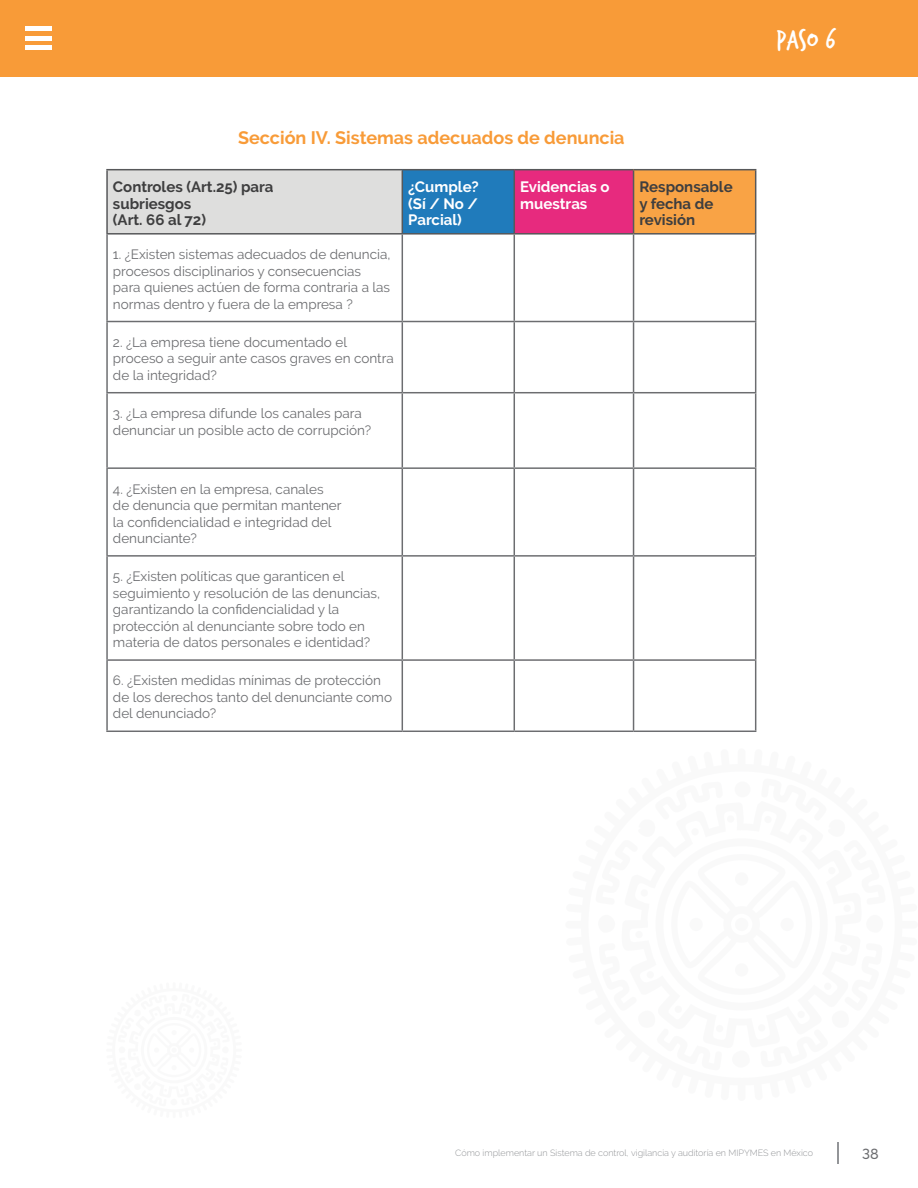
<style>
.page{position:relative;width:918px;height:1188px;background:#fff}
.page>*{position:absolute;margin:0;border:0;box-sizing:border-box;transform-origin:0 0}
.t1{font:30px "Trash Hand";color:#fff}
.t2{font:700 18px "Raleway";color:#f89b38}
.t3{font:700 15px/16.5px "Raleway";color:#3e3e3f}
.t4{font:700 15px/16.5px "Raleway";color:#fff;text-align:justify}
.t5{font:15px "Averta";color:#6c6d70}
.t6{font:13.5px/16.5px "Raleway";color:#6c6d70}
.t7{font:300 9px "Raleway";color:#939598}
</style>
<div class="page">
<svg style="left:837px;top:1142px;width:1px;height:22px"></svg>
<div style="left:0;top:0;width:918px;height:77px;background:#f89b38"></div>
<div style="left:26px;top:26px;width:26px;height:5px;background:#fff"></div>
<hr style="left:26px;top:46px;width:26px;height:4px;background:#fff">
<div style="left:26px;top:36px;width:26px;height:5px;background:#fff"></div>
<div style="left:107px;top:170px;width:295px;height:64px;background:#dededd"></div>
<div style="left:402px;top:170px;width:112px;height:64px;background:#207bbb"></div>
<div style="left:514px;top:170px;width:120px;height:64px;background:#e72a7e"></div>
<div style="left:634px;top:170px;width:122px;height:64px;background:#f9a345"></div>
<hr style="left:514px;top:170px;width:1px;height:63px;background:#57585a">
<hr style="left:633px;top:170px;width:1px;height:63px;background:#57585a">
<hr style="left:106px;top:235px;width:2px;height:86px;background:#6c6d70">
<hr style="left:402px;top:235px;width:1px;height:86px;background:#6c6d70">
<hr style="left:514px;top:235px;width:1px;height:86px;background:#6c6d70">
<hr style="left:633px;top:235px;width:1px;height:86px;background:#6c6d70">
<hr style="left:755px;top:235px;width:1px;height:86px;background:#6c6d70">
<hr style="left:106px;top:321px;width:296px;height:1px;background:#6c6d70">
<hr style="left:106px;top:322px;width:2px;height:70px;background:#6c6d70">
<hr style="left:402px;top:321px;width:112px;height:1px;background:#6c6d70">
<hr style="left:402px;top:322px;width:1px;height:70px;background:#6c6d70">
<hr style="left:514px;top:321px;width:120px;height:1px;background:#6c6d70">
<hr style="left:514px;top:322px;width:1px;height:70px;background:#6c6d70">
<hr style="left:634px;top:321px;width:122px;height:1px;background:#6c6d70">
<hr style="left:633px;top:322px;width:1px;height:70px;background:#6c6d70">
<hr style="left:755px;top:322px;width:1px;height:70px;background:#6c6d70">
<hr style="left:106px;top:392px;width:296px;height:1px;background:#6c6d70">
<hr style="left:106px;top:393px;width:2px;height:74px;background:#6c6d70">
<hr style="left:402px;top:392px;width:112px;height:1px;background:#6c6d70">
<hr style="left:402px;top:393px;width:1px;height:74px;background:#6c6d70">
<hr style="left:514px;top:392px;width:120px;height:1px;background:#6c6d70">
<hr style="left:514px;top:393px;width:1px;height:74px;background:#6c6d70">
<hr style="left:634px;top:392px;width:122px;height:1px;background:#6c6d70">
<hr style="left:633px;top:393px;width:1px;height:74px;background:#6c6d70">
<hr style="left:755px;top:393px;width:1px;height:74px;background:#6c6d70">
<hr style="left:106px;top:467px;width:296px;height:2px;background:#6c6d70">
<hr style="left:106px;top:469px;width:2px;height:86px;background:#6c6d70">
<hr style="left:402px;top:467px;width:112px;height:2px;background:#6c6d70">
<hr style="left:402px;top:469px;width:1px;height:86px;background:#6c6d70">
<hr style="left:514px;top:467px;width:120px;height:2px;background:#6c6d70">
<hr style="left:514px;top:469px;width:1px;height:86px;background:#6c6d70">
<hr style="left:634px;top:467px;width:122px;height:2px;background:#6c6d70">
<hr style="left:633px;top:469px;width:1px;height:86px;background:#6c6d70">
<hr style="left:755px;top:469px;width:1px;height:86px;background:#6c6d70">
<hr style="left:106px;top:555px;width:296px;height:2px;background:#6c6d70">
<hr style="left:106px;top:557px;width:2px;height:102px;background:#6c6d70">
<hr style="left:402px;top:555px;width:112px;height:2px;background:#6c6d70">
<hr style="left:402px;top:557px;width:1px;height:102px;background:#6c6d70">
<hr style="left:514px;top:555px;width:120px;height:2px;background:#6c6d70">
<hr style="left:514px;top:557px;width:1px;height:102px;background:#6c6d70">
<hr style="left:634px;top:555px;width:122px;height:2px;background:#6c6d70">
<hr style="left:633px;top:557px;width:1px;height:102px;background:#6c6d70">
<hr style="left:755px;top:557px;width:1px;height:102px;background:#6c6d70">
<hr style="left:106px;top:659px;width:296px;height:2px;background:#6c6d70">
<hr style="left:106px;top:661px;width:2px;height:70px;background:#6c6d70">
<hr style="left:402px;top:659px;width:112px;height:2px;background:#6c6d70">
<hr style="left:402px;top:661px;width:1px;height:70px;background:#6c6d70">
<hr style="left:514px;top:659px;width:120px;height:2px;background:#6c6d70">
<hr style="left:514px;top:661px;width:1px;height:70px;background:#6c6d70">
<hr style="left:634px;top:659px;width:122px;height:2px;background:#6c6d70">
<hr style="left:633px;top:661px;width:1px;height:70px;background:#6c6d70">
<hr style="left:755px;top:661px;width:1px;height:70px;background:#6c6d70">
<hr style="left:106px;top:731px;width:296px;height:1px;background:#6c6d70">
<hr style="left:402px;top:731px;width:112px;height:1px;background:#6c6d70">
<hr style="left:514px;top:731px;width:120px;height:1px;background:#6c6d70">
<hr style="left:634px;top:731px;width:122px;height:1px;background:#6c6d70">
<hr style="left:402px;top:169px;width:112px;height:1px;background:#57585a">
<hr style="left:514px;top:169px;width:120px;height:1px;background:#57585a">
<hr style="left:634px;top:169px;width:122px;height:1px;background:#57585a">
<hr style="left:402px;top:233px;width:112px;height:2px;background:#57585a">
<hr style="left:514px;top:233px;width:120px;height:2px;background:#57585a">
<hr style="left:634px;top:233px;width:122px;height:2px;background:#57585a">
<hr style="left:755px;top:170px;width:1px;height:63px;background:#57585a">
<hr style="left:106px;top:169px;width:296px;height:1px;background:#57585a">
<hr style="left:106px;top:233px;width:296px;height:2px;background:#57585a">
<hr style="left:106px;top:170px;width:2px;height:63px;background:#57585a">
<hr style="left:402px;top:170px;width:1px;height:63px;background:#57585a">
<h2 class="t2" style="left:238px;top:128px;width:388px">Sección IV. Sistemas adecuados de denuncia</h2>
<p class="t3" style="left:113px;top:179px;width:162px">Controles (Art.25) para subriesgos<br>(Art. 66 al 72)</p>
<p class="t4" style="left:408px;top:179px;width:72px">¿Cumple? (Sí / No / Parcial)</p>
<p class="t4" style="left:520px;top:179px;width:91px">Evidencias o muestras</p>
<p class="t3" style="left:639px;top:179px;width:95px">Responsable y fecha de revisión</p>
<p class="t6" style="left:113px;top:246px;width:279px">1. ¿Existen sistemas adecuados de denuncia, procesos disciplinarios y consecuencias para quienes actúen de forma contraria a las normas dentro y fuera de la empresa ?</p>
<p class="t6" style="left:113px;top:334px;width:282px">2. ¿La empresa tiene documentado el proceso a seguir ante casos graves en contra de la integridad?</p>
<p class="t6" style="left:113px;top:405px;width:260px">3. ¿La empresa difunde los canales para denunciar un posible acto de corrupción?</p>
<p class="t6" style="left:113px;top:481px;width:230px">4. ¿Existen en la empresa, canales de denuncia que permitan mantener la confidencialidad e integridad del denunciante?</p>
<p class="t6" style="left:113px;top:568px;width:269px">5. ¿Existen políticas que garanticen el seguimiento y resolución de las denuncias, garantizando la confidencialidad y la protección al denunciante sobre todo en materia de datos personales e identidad?</p>
<p class="t6" style="left:113px;top:672px;width:281px">6. ¿Existen medidas mínimas de protección de los derechos tanto del denunciante como del denunciado?</p>
<h1 class="t1" style="left:776px;top:25px;width:61px">PASO 6</h1>
<p class="t7" style="left:455px;top:1148px;width:359px">Cómo implementar un Sistema de control, vigilancia y auditoría en MIPYMES en México</p>
<p class="t5" style="left:862px;top:1144px;width:18px">38</p>
</div>
